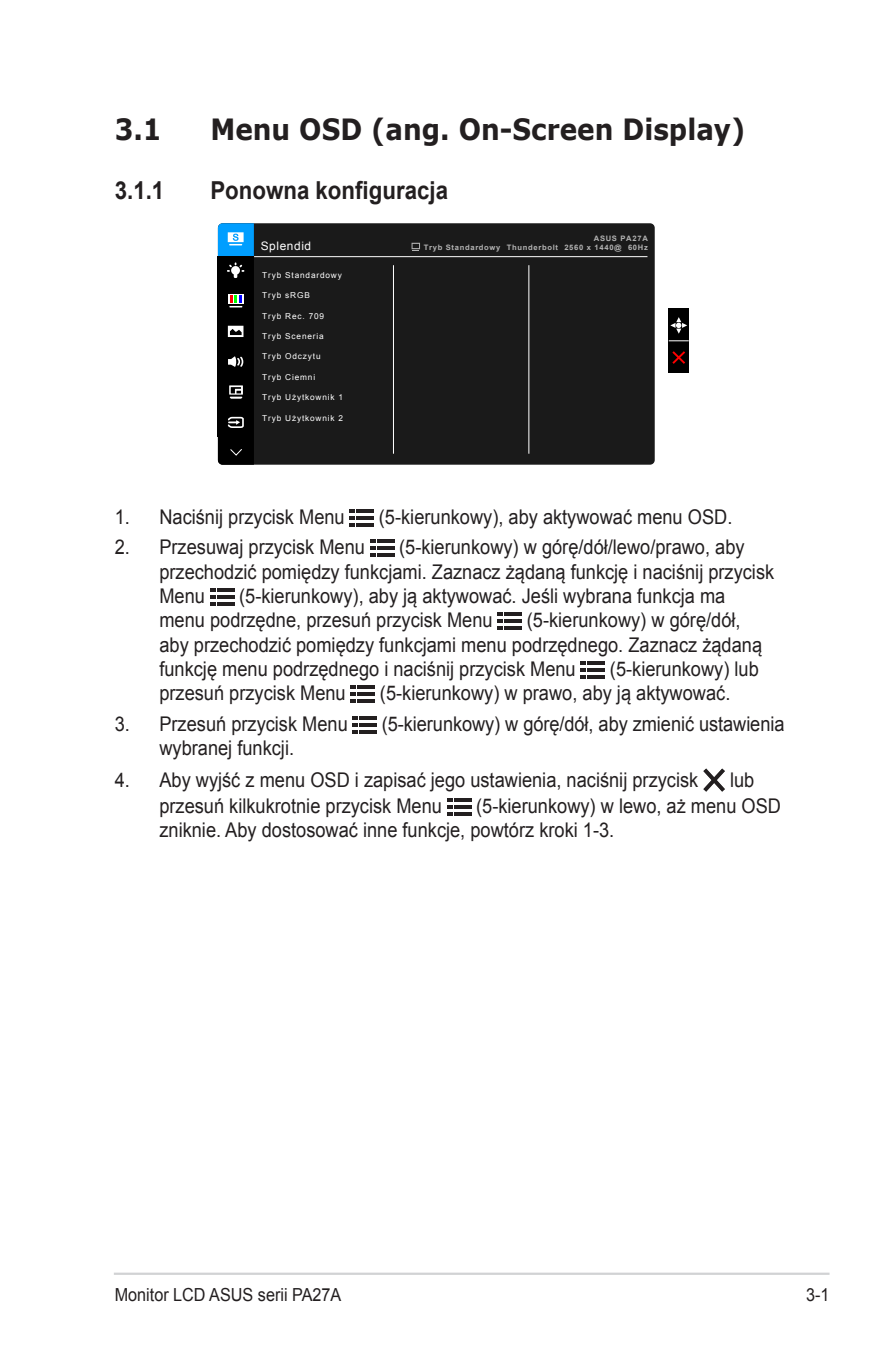
<style>
.page{position:relative;width:893px;height:1346px;background:#fff}
.page>*{position:absolute;margin:0;border:0;box-sizing:border-box;transform-origin:0 0}
.t1{font:700 29.25px "Verdana";color:#231f20;scale:.9 1}
.t2{font:700 24.75px "Arial";color:#231f20;scale:.9 1}
.t3{font:20.25px/24.3px "Arial";color:#231f20;scale:.9 1}
.t4{font:18px "Arial";color:#231f20;scale:.9 1}
.t5{font:11.7px "Arial";letter-spacing:.05em;color:#fff}
.t6{font:8.1px "Arial";letter-spacing:.1em;color:#fff}
.t7{font:700 7.42px/8.8px "Arial";letter-spacing:.09em;color:#b3b3b3;text-align:right}
</style>
<div class="page">
<hr style="left:114px;top:1272px;width:715px;height:3px;background:#d1d2d4">
<div style="left:254px;top:223px;width:401px;height:242px;background:#1a1a1a"></div>
<svg style="left:218px;top:223px;width:36px;height:242px;background:#172a35"></svg>
<div style="left:669px;top:309px;width:20px;height:64px;background:#000"></div>
<svg style="left:669px;top:340px;width:20px;height:1px"></svg>
<svg style="left:670px;top:317px;width:17px;height:17px"></svg>
<svg style="left:672px;top:351px;width:13px;height:13px"></svg>
<hr style="left:254px;top:256px;width:393px;height:1px;background:#fff">
<hr style="left:393px;top:265px;width:1px;height:189px;background:#fff">
<hr style="left:528px;top:265px;width:1px;height:189px;background:#fff">
<div style="left:412px;top:243px;width:8px;height:6px;background:#acacac"></div>
<svg style="left:412px;top:244px;width:7px;height:7px"></svg>
<svg style="left:357px;top:509px;width:17px;height:3px"></svg>
<hr style="left:357px;top:516px;width:17px;height:3px;background:#231f20">
<svg style="left:350px;top:509px;width:5px;height:17px"></svg>
<hr style="left:357px;top:523px;width:17px;height:3px;background:#231f20">
<hr style="left:377px;top:539px;width:17px;height:4px;background:#231f20">
<hr style="left:377px;top:546px;width:17px;height:4px;background:#231f20">
<svg style="left:370px;top:539px;width:5px;height:18px"></svg>
<hr style="left:377px;top:553px;width:17px;height:4px;background:#231f20">
<hr style="left:217px;top:588px;width:17px;height:4px;background:#231f20">
<hr style="left:217px;top:595px;width:17px;height:4px;background:#231f20">
<svg style="left:210px;top:588px;width:5px;height:18px"></svg>
<hr style="left:217px;top:602px;width:17px;height:4px;background:#231f20">
<hr style="left:505px;top:612px;width:17px;height:4px;background:#231f20">
<hr style="left:505px;top:619px;width:17px;height:4px;background:#231f20">
<svg style="left:498px;top:612px;width:5px;height:18px"></svg>
<hr style="left:505px;top:626px;width:17px;height:4px;background:#231f20">
<hr style="left:588px;top:661px;width:17px;height:4px;background:#231f20">
<hr style="left:588px;top:668px;width:17px;height:4px;background:#231f20">
<svg style="left:581px;top:661px;width:5px;height:18px"></svg>
<hr style="left:588px;top:675px;width:17px;height:4px;background:#231f20">
<hr style="left:358px;top:685px;width:17px;height:4px;background:#231f20">
<hr style="left:358px;top:692px;width:17px;height:4px;background:#231f20">
<svg style="left:351px;top:685px;width:5px;height:18px"></svg>
<hr style="left:358px;top:699px;width:17px;height:4px;background:#231f20">
<hr style="left:360px;top:716px;width:17px;height:4px;background:#231f20">
<hr style="left:360px;top:723px;width:17px;height:4px;background:#231f20">
<svg style="left:353px;top:716px;width:5px;height:18px"></svg>
<hr style="left:360px;top:730px;width:17px;height:4px;background:#231f20">
<svg style="left:703px;top:768px;width:22px;height:24px"></svg>
<hr style="left:454px;top:798px;width:17px;height:4px;background:#231f20">
<hr style="left:454px;top:805px;width:17px;height:4px;background:#231f20">
<svg style="left:447px;top:798px;width:5px;height:18px"></svg>
<hr style="left:454px;top:812px;width:17px;height:4px;background:#231f20">
<h1 class="t1" style="left:115px;top:109px;width:54px">3.1</h1>
<h1 class="t1" style="left:210px;top:109px;width:596px">Menu OSD (ang. On-Screen Display)</h1>
<p class="t2" style="left:115px;top:174px;width:57px">3.1.1</p>
<p class="t2" style="left:210px;top:174px;width:266px">Ponowna konfiguracja</p>
<p class="t5" style="left:261px;top:238px;width:52px">Splendid</p>
<p class="t7" style="left:424px;top:234px;width:226px">ASUS PA27A<br>Tryb Standardowy Thunderbolt 2560 x 1440@ 60Hz</p>
<p class="t6" style="left:262px;top:270px;width:81px">Tryb Standardowy</p>
<p class="t6" style="left:262px;top:290px;width:49px">Tryb sRGB</p>
<p class="t6" style="left:262px;top:311px;width:63px">Tryb Rec. 709</p>
<p class="t6" style="left:262px;top:331px;width:63px">Tryb Sceneria</p>
<p class="t6" style="left:262px;top:351px;width:60px">Tryb Odczytu</p>
<p class="t6" style="left:262px;top:372px;width:54px">Tryb Ciemni</p>
<p class="t6" style="left:262px;top:392px;width:82px">Tryb Użytkownik 1</p>
<p class="t6" style="left:262px;top:412px;width:82px">Tryb Użytkownik 2</p>
<p class="t3" style="left:115px;top:505px;width:257px">1. Naciśnij przycisk Menu</p>
<p class="t3" style="left:379px;top:505px;width:394px">(5-kierunkowy), aby aktywować menu OSD.</p>
<p class="t3" style="left:115px;top:535px;width:280px">2. Przesuwaj przycisk Menu</p>
<p class="t3" style="left:159px;top:535px;width:685px;text-indent:240px">(5-kierunkowy) w górę/dół/lewo/prawo, aby przechodzić pomiędzy funkcjami. Zaznacz żądaną funkcję i naciśnij przycisk<br>Menu</p>
<p class="t3" style="left:159px;top:584px;width:630px;text-indent:80px">(5-kierunkowy), aby ją aktywować. Jeśli wybrana funkcja ma menu podrzędne, przesuń przycisk Menu</p>
<p class="t3" style="left:159px;top:608px;width:671px;text-indent:367px">(5-kierunkowy) w górę/dół, aby przechodzić pomiędzy funkcjami menu podrzędnego. Zaznacz żądaną funkcję menu podrzędnego i naciśnij przycisk Menu</p>
<p class="t3" style="left:610px;top:657px;width:167px">(5-kierunkowy) lub</p>
<p class="t3" style="left:159px;top:681px;width:209px">przesuń przycisk Menu</p>
<p class="t3" style="left:380px;top:681px;width:391px">(5-kierunkowy) w prawo, aby ją aktywować.</p>
<p class="t3" style="left:115px;top:712px;width:260px">3. Przesuń przycisk Menu</p>
<p class="t3" style="left:382px;top:712px;width:449px">(5-kierunkowy) w górę/dół, aby zmienić ustawienia</p>
<p class="t3" style="left:159px;top:736px;width:151px">wybranej funkcji.</p>
<p class="t3" style="left:115px;top:768px;width:650px">4. Aby wyjść z menu OSD i zapisać jego ustawienia, naciśnij przycisk</p>
<p class="t3" style="left:730px;top:768px;width:29px">lub</p>
<p class="t3" style="left:159px;top:794px;width:315px">przesuń kilkukrotnie przycisk Menu</p>
<p class="t3" style="left:159px;top:794px;width:692px;text-indent:317px">(5-kierunkowy) w lewo, aż menu OSD zniknie. Aby dostosować inne funkcje, powtórz kroki 1-3.</p>
<p class="t4" style="left:115px;top:1282px;width:253px">Monitor LCD ASUS serii PA27A</p>
<p class="t4" style="left:806px;top:1282px;width:28px">3-1</p>
</div>
